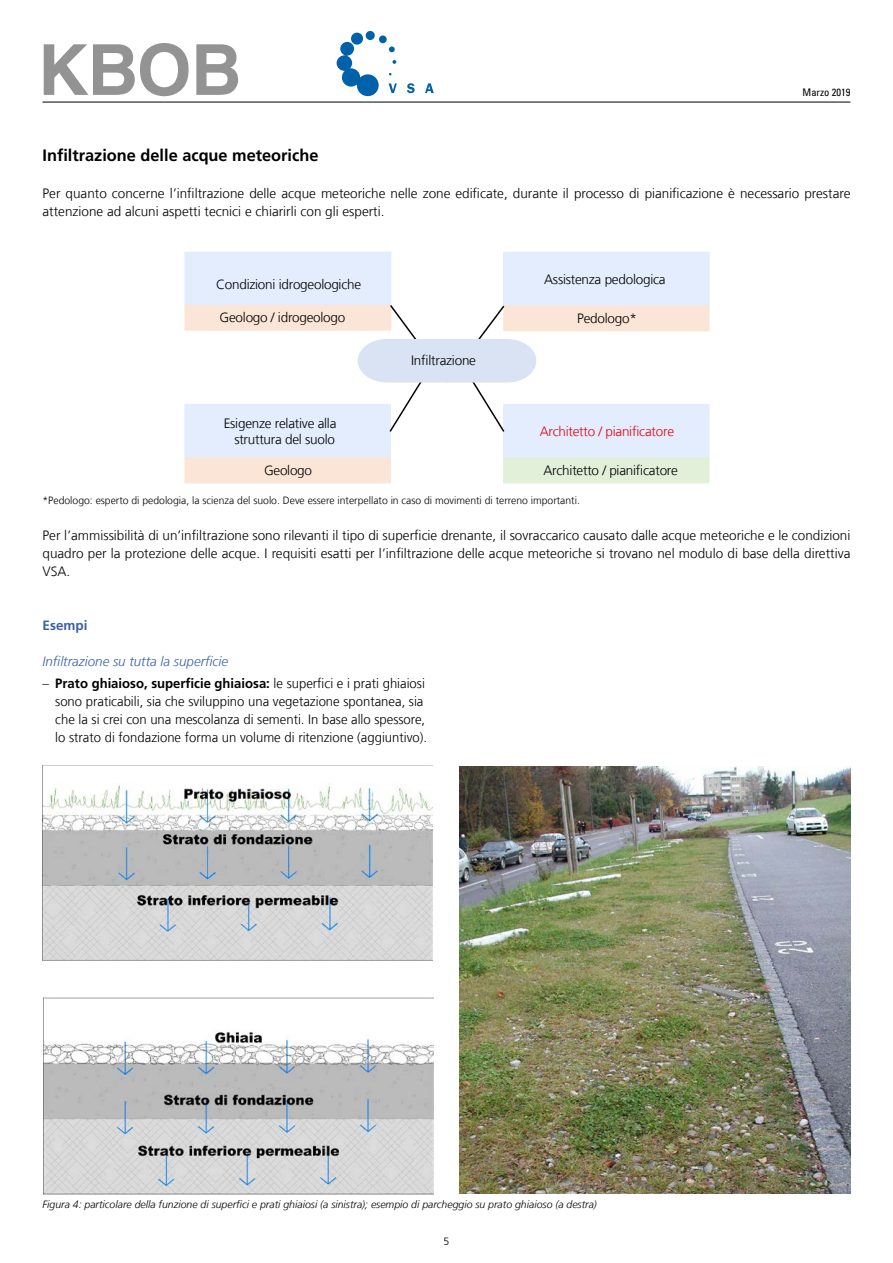
<style>
.page{position:relative;width:893px;height:1263px;background:#fff}
.page>*{position:absolute;margin:0;border:0;box-sizing:border-box;transform-origin:0 0}
.H1_Untertitel_1{font:700 16.5px "Frutiger LT Com";color:#000}
.Gru{font:300 13.5px/18px "Frutiger LT Com";color:#000}
.Gru-2{font:300 13.5px/16.2px "Frutiger LT Com";letter-spacing:-.02em;color:#000;text-align:right}
.H3_blau_kursiv{font:italic 300 13.5px "Frutiger LT Com";color:#3c60a7}
.t1{font:300 13.5px "Frutiger LT Com";letter-spacing:-.02em;color:#e30613}
.Untertitel_2{font:700 13.5px "Frutiger LT Com";color:#3c60a7}
.Legende{font:italic 300 10.5px "Frutiger LT Com";color:#000}
.legende_im_Text{font:300 10.5px "Frutiger LT Com";color:#000}
.t2{font:condensed 10.5px "Univers LT Std";color:#000}
.s1{font-weight:700}
</style>
<div class="page">
<div style="left:504px;top:252px;width:205px;height:54px;background:#e4edfd"></div>
<div style="left:185px;top:252px;width:206px;height:54px;background:#e4edfd"></div>
<div style="left:184px;top:252px;width:207px;height:55px;border:2px solid #e4edfd"></div>
<div style="left:504px;top:405px;width:205px;height:53px;background:#e4edfd"></div>
<div style="left:503px;top:404px;width:206px;height:55px;border:2px solid #e4edfd"></div>
<div style="left:185px;top:405px;width:205px;height:53px;background:#e4edfd"></div>
<div style="left:184px;top:404px;width:207px;height:55px;border:2px solid #e4edfd"></div>
<div style="left:185px;top:305px;width:206px;height:25px;background:#fbe5d6"></div>
<div style="left:184px;top:305px;width:207px;height:26px;border:2px solid #fbe5d6"></div>
<div style="left:504px;top:306px;width:205px;height:25px;background:#fbe5d6"></div>
<div style="left:503px;top:305px;width:206px;height:26px;border:2px solid #fbe5d6"></div>
<div style="left:504px;top:458px;width:205px;height:25px;background:#e2f0d9"></div>
<div style="left:503px;top:457px;width:206px;height:26px;border:2px solid #e2f0d9"></div>
<svg style="left:357px;top:303px;width:180px;height:130px"></svg>
<div style="left:185px;top:458px;width:205px;height:25px;background:#fbe5d6"></div>
<div style="left:184px;top:457px;width:207px;height:26px;border:2px solid #fbe5d6"></div>
<img style="left:459px;top:766px;width:391px;height:427px">
<img style="left:43px;top:765px;width:390px;height:196px">
<img style="left:43px;top:997px;width:391px;height:198px">
<svg style="left:44px;top:43px;width:145px;height:53px"></svg>
<svg style="left:196px;top:44px;width:42px;height:51px"></svg>
<hr style="left:43px;top:102px;width:807px;height:1px;background:#000">
<svg style="left:337px;top:31px;width:60px;height:65px"></svg>
<svg style="left:407px;top:83px;width:8px;height:10px"></svg>
<svg style="left:425px;top:83px;width:9px;height:10px"></svg>
<p class="t2" style="left:803px;top:86px;width:49px">Marzo 2019</p>
<h1 class="H1_Untertitel_1" style="left:43px;top:146px;width:277px">Infiltrazione delle acque meteoriche</h1>
<p class="Gru" style="left:43px;top:184px;width:809px">Per quanto concerne l’infiltrazione delle acque meteoriche nelle zone edificate, durante il processo di pianificazione è necessario prestare attenzione ad alcuni aspetti tecnici e chiarirli con gli esperti.</p>
<p class="Gru-2" style="left:216px;top:276px;width:146px">Condizioni idrogeologiche</p>
<p class="Gru" style="left:544px;top:270px;width:123px">Assistenza pedologica</p>
<p class="Gru-2" style="left:220px;top:309px;width:127px">Geologo / idrogeologo</p>
<p class="Gru-2" style="left:577px;top:310px;width:61px">Pedologo*</p>
<p class="Gru-2" style="left:224px;top:415px;width:114px">Esigenze relative alla struttura del suolo</p>
<p class="Gru-2" style="left:264px;top:462px;width:50px">Geologo</p>
<p class="Gru" style="left:411px;top:352px;width:66px">Infiltrazione</p>
<p class="t1" style="left:540px;top:423px;width:136px">Architetto / pianificatore</p>
<p class="Gru-2" style="left:543px;top:462px;width:136px">Architetto / pianificatore</p>
<p class="legende_im_Text" style="left:43px;top:494px;width:539px">*Pedologo: esperto di pedologia, la scienza del suolo. Deve essere interpellato in caso di movimenti di terreno importanti.</p>
<p class="Gru" style="left:43px;top:526px;width:809px;text-align:justify">Per l’ammissibilità di un’infiltrazione sono rilevanti il tipo di superficie drenante, il sovraccarico causato dalle acque meteoriche e le condizioni quadro per la protezione delle acque. I requisiti esatti per l’infiltrazione delle acque meteoriche si trovano nel modulo di base della direttiva VSA.</p>
<h2 class="Untertitel_2" style="left:43px;top:617px;width:47px">Esempi</h2>
<h3 class="H3_blau_kursiv" style="left:43px;top:653px;width:187px">Infiltrazione su tutta la superficie</h3>
<p class="Gru" style="left:55px;top:675px;width:373px;text-indent:-13px">– <span class="s1">Prato ghiaioso, superficie ghiaiosa:</span> le superfici e i prati ghiaiosi sono praticabili, sia che sviluppino una vegetazione spontanea, sia che la si crei con una mescolanza di sementi. In base allo spessore, lo strato di fondazione forma un volume di ritenzione (aggiuntivo).</p>
<p class="Legende" style="left:43px;top:1198px;width:556px">Figura 4: particolare della funzione di superfici e prati ghiaiosi (a sinistra); esempio di parcheggio su prato ghiaioso (a destra)</p>
<p class="legende_im_Text" style="left:444px;top:1235px;width:7px">5</p>
</div>
